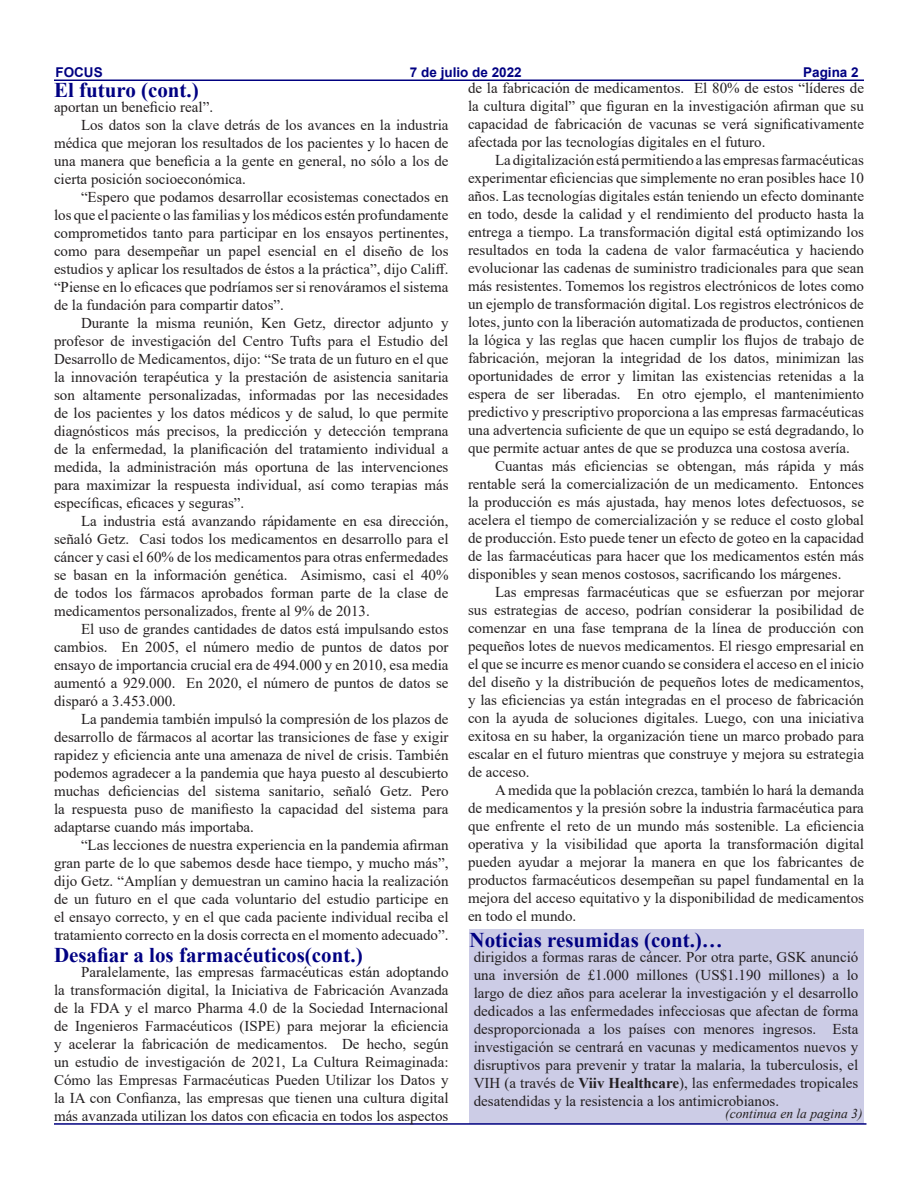
<style>
.page{position:relative;width:918px;height:1188px;background:#fff}
.page>*{position:absolute;margin:0;border:0;box-sizing:border-box;transform-origin:0 0}
.t1{font:700 21px "Times New Roman";color:#000082}
.t2{font:15px/18px "Times New Roman";color:#231f20;text-align:justify}
.t3{font:700 13.5px "Arial";color:#000082}
.t4{font:italic 13.5px "Times New Roman";color:#231f20}
.s1{font-weight:700}
</style>
<div class="page">
<div style="left:469px;top:929px;width:394px;height:195px;background:#cccce6"></div>
<hr style="left:54px;top:80px;width:810px;height:1px;background:#000080">
<hr style="left:54px;top:1123px;width:812px;height:2px;background:#000080">
<p class="t3" style="left:56px;top:63px;width:49px">FOCUS</p>
<p class="t3" style="left:410px;top:63px;width:113px">7 de julio de 2022</p>
<p class="t3" style="left:803px;top:63px;width:57px">Pagina 2</p>
<p class="t1" style="left:54px;top:75px;width:146px">El futuro (cont.)</p>
<p class="t2" style="left:468px;top:78px;width:398px">de la fabricación de medicamentos. El 80% de estos “líderes de la cultura digital” que figuran en la investigación afirman que su capacidad de fabricación de vacunas se verá significativamente afectada por las tecnologías digitales en el futuro.</p>
<p class="t2" style="left:468px;top:150px;width:398px;text-indent:27px">La digitalización está permitiendo a las empresas farmacéuticas experimentar eficiencias que simplemente no eran posibles hace 10 años. Las tecnologías digitales están teniendo un efecto dominante en todo, desde la calidad y el rendimiento del producto hasta la entrega a tiempo. La transformación digital está optimizando los resultados en toda la cadena de valor farmacéutica y haciendo evolucionar las cadenas de suministro tradicionales para que sean más resistentes. Tomemos los registros electrónicos de lotes como un ejemplo de transformación digital. Los registros electrónicos de lotes, junto con la liberación automatizada de productos, contienen la lógica y las reglas que hacen cumplir los flujos de trabajo de fabricación, mejoran la integridad de los datos, minimizan las oportunidades de error y limitan las existencias retenidas a la espera de ser liberadas. En otro ejemplo, el mantenimiento predictivo y prescriptivo proporciona a las empresas farmacéuticas una advertencia suficiente de que un equipo se está degradando, lo que permite actuar antes de que se produzca una costosa avería.</p>
<p class="t2" style="left:468px;top:456px;width:398px;text-indent:27px">Cuantas más eficiencias se obtengan, más rápida y más rentable será la comercialización de un medicamento. Entonces la producción es más ajustada, hay menos lotes defectuosos, se acelera el tiempo de comercialización y se reduce el costo global de producción. Esto puede tener un efecto de goteo en la capacidad de las farmacéuticas para hacer que los medicamentos estén más disponibles y sean menos costosos, sacrificando los márgenes.</p>
<p class="t2" style="left:468px;top:582px;width:398px;text-indent:27px">Las empresas farmacéuticas que se esfuerzan por mejorar sus estrategias de acceso, podrían considerar la posibilidad de comenzar en una fase temprana de la línea de producción con pequeños lotes de nuevos medicamentos. El riesgo empresarial en el que se incurre es menor cuando se considera el acceso en el inicio del diseño y la distribución de pequeños lotes de medicamentos, y las eficiencias ya están integradas en el proceso de fabricación con la ayuda de soluciones digitales. Luego, con una iniciativa exitosa en su haber, la organización tiene un marco probado para escalar en el futuro mientras que construye y mejora su estrategia de acceso.</p>
<p class="t2" style="left:468px;top:780px;width:398px;text-indent:27px">A medida que la población crezca, también lo hará la demanda de medicamentos y la presión sobre la industria farmacéutica para que enfrente el reto de un mundo más sostenible. La eficiencia operativa y la visibilidad que aporta la transformación digital pueden ayudar a mejorar la manera en que los fabricantes de productos farmacéuticos desempeñan su papel fundamental en la mejora del acceso equitativo y la disponibilidad de medicamentos en todo el mundo.</p>
<p class="t2" style="left:474px;top:948px;width:386px">dirigidos a formas raras de cáncer. Por otra parte, GSK anunció una inversión de £1.000 millones (US$1.190 millones) a lo largo de diez años para acelerar la investigación y el desarrollo dedicados a las enfermedades infecciosas que afectan de forma desproporcionada a los países con menores ingresos. Esta investigación se centrará en vacunas y medicamentos nuevos y disruptivos para prevenir y tratar la malaria, la tuberculosis, el VIH (a través de <span class="s1">Viiv Healthcare</span>), las enfermedades tropicales desatendidas y la resistencia a los antimicrobianos.</p>
<p class="t2" style="left:54px;top:97px;width:161px">aportan un beneficio real”.</p>
<p class="t2" style="left:54px;top:115px;width:396px;text-indent:27px">Los datos son la clave detrás de los avances en la industria médica que mejoran los resultados de los pacientes y lo hacen de una manera que beneficia a la gente en general, no sólo a los de cierta posición socioeconómica.</p>
<p class="t2" style="left:54px;top:187px;width:396px;text-indent:27px">“Espero que podamos desarrollar ecosistemas conectados en los que el paciente o las familias y los médicos estén profundamente comprometidos tanto para participar en los ensayos pertinentes, como para desempeñar un papel esencial en el diseño de los estudios y aplicar los resultados de éstos a la práctica”, dijo Califf. “Piense en lo eficaces que podríamos ser si renováramos el sistema de la fundación para compartir datos”.</p>
<p class="t2" style="left:54px;top:313px;width:396px;text-indent:27px">Durante la misma reunión, Ken Getz, director adjunto y profesor de investigación del Centro Tufts para el Estudio del Desarrollo de Medicamentos, dijo: “Se trata de un futuro en el que la innovación terapéutica y la prestación de asistencia sanitaria son altamente personalizadas, informadas por las necesidades de los pacientes y los datos médicos y de salud, lo que permite diagnósticos más precisos, la predicción y detección temprana de la enfermedad, la planificación del tratamiento individual a medida, la administración más oportuna de las intervenciones para maximizar la respuesta individual, así como terapias más específicas, eficaces y seguras”.</p>
<p class="t2" style="left:54px;top:511px;width:396px;text-indent:27px">La industria está avanzando rápidamente en esa dirección, señaló Getz. Casi todos los medicamentos en desarrollo para el cáncer y casi el 60% de los medicamentos para otras enfermedades se basan en la información genética. Asimismo, casi el 40% de todos los fármacos aprobados forman parte de la clase de medicamentos personalizados, frente al 9% de 2013.</p>
<p class="t2" style="left:54px;top:619px;width:396px;text-indent:27px">El uso de grandes cantidades de datos está impulsando estos cambios. En 2005, el número medio de puntos de datos por ensayo de importancia crucial era de 494.000 y en 2010, esa media aumentó a 929.000. En 2020, el número de puntos de datos se disparó a 3.453.000.</p>
<p class="t2" style="left:54px;top:709px;width:396px;text-indent:27px">La pandemia también impulsó la compresión de los plazos de desarrollo de fármacos al acortar las transiciones de fase y exigir rapidez y eficiencia ante una amenaza de nivel de crisis. También podemos agradecer a la pandemia que haya puesto al descubierto muchas deficiencias del sistema sanitario, señaló Getz. Pero la respuesta puso de manifiesto la capacidad del sistema para adaptarse cuando más importaba.</p>
<p class="t2" style="left:54px;top:835px;width:396px;text-indent:27px">“Las lecciones de nuestra experiencia en la pandemia afirman gran parte de lo que sabemos desde hace tiempo, y mucho más”, dijo Getz. “Amplían y demuestran un camino hacia la realización de un futuro en el que cada voluntario del estudio participe en el ensayo correcto, y en el que cada paciente individual reciba el tratamiento correcto en la dosis correcta en el momento adecuado”.</p>
<p class="t1" style="left:470px;top:925px;width:255px">Noticias resumidas (cont.)…</p>
<p class="t1" style="left:54px;top:940px;width:310px">Desafiar a los farmacéuticos(cont.)</p>
<p class="t2" style="left:54px;top:963px;width:396px;text-indent:27px">Paralelamente, las empresas farmacéuticas están adoptando la transformación digital, la Iniciativa de Fabricación Avanzada de la FDA y el marco Pharma 4.0 de la Sociedad Internacional de Ingenieros Farmacéuticos (ISPE) para mejorar la eficiencia y acelerar la fabricación de medicamentos. De hecho, según un estudio de investigación de 2021, La Cultura Reimaginada:<br>Cómo las Empresas Farmacéuticas Pueden Utilizar los Datos y la IA con Confianza, las empresas que tienen una cultura digital más avanzada utilizan los datos con eficacia en todos los aspectos</p>
<p class="t4" style="left:725px;top:1105px;width:139px">(continua en la pagina 3)</p>
</div>
